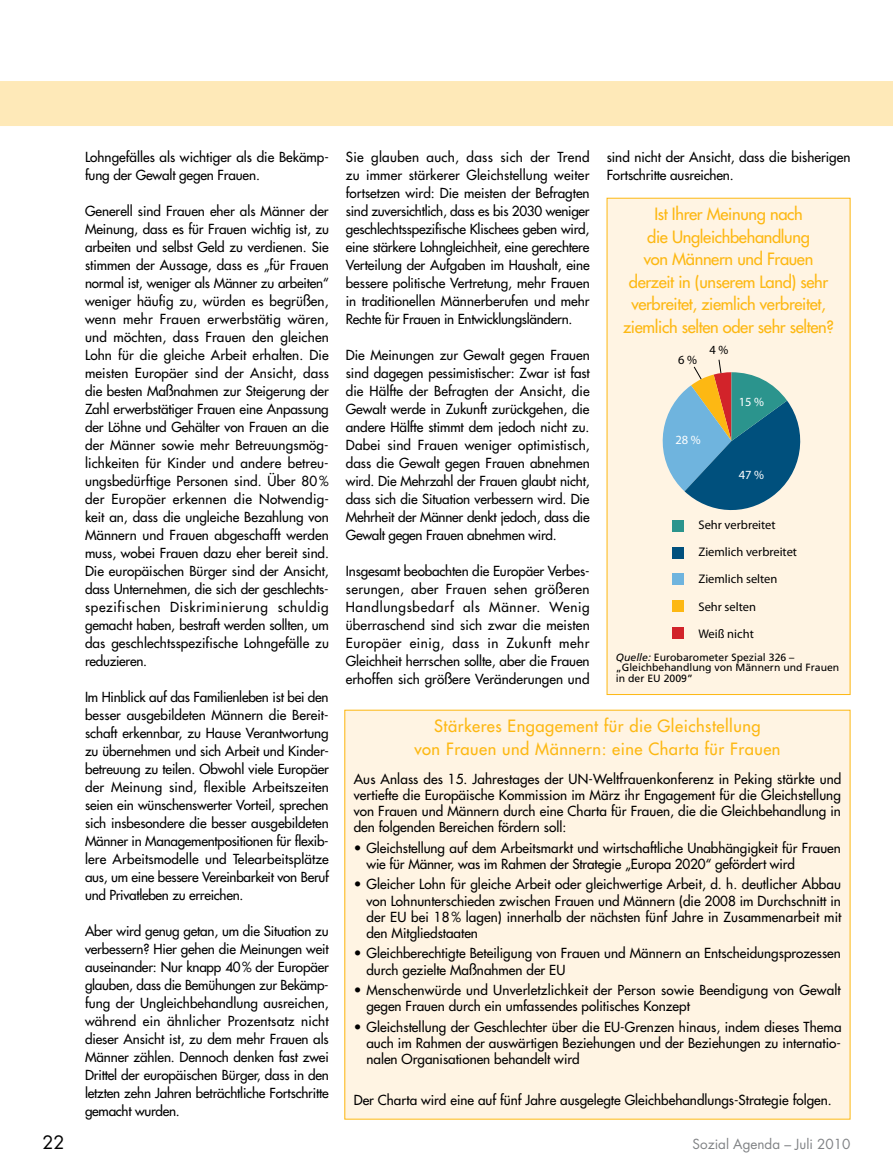
<style>
.page{position:relative;width:893px;height:1170px;background:#fff}
.page>*{position:absolute;margin:0;border:0;box-sizing:border-box;transform-origin:0 0}
.t1{font:18px "Futura";color:#000}
.t2{font:16.5px/22.5px "Futura";letter-spacing:-.02em;color:#fdb813;text-align:center}
.t3{font:16.5px/22.5px "Futura";letter-spacing:.03em;color:#fdb813;text-align:center}
.t4{font:13.5px/18px "Futura";color:#000;text-align:justify}
.t5{font:13.5px "Futura";color:#808285}
.t6{font:12.45px/27.2px "Myriad Pro";color:#000}
.t7{font:12.45px "Myriad Pro";color:#fff}
.t8{font:10.5px/10.5px "Frutiger LT Std";color:#000}
.s1{font-style:italic}
</style>
<div class="page">
<div style="left:0;top:81px;width:893px;height:45px;background:#fee9b8"></div>
<div style="left:345px;top:710px;width:505px;height:408px;background:#fff4e3"></div>
<div style="left:607px;top:198px;width:243px;height:496px;background:#fff4e3"></div>
<div style="left:672px;top:520px;width:12px;height:12px;background:#2b948d"></div>
<div style="left:672px;top:547px;width:12px;height:11px;background:#00507d"></div>
<div style="left:672px;top:573px;width:12px;height:12px;background:#6fb4de"></div>
<div style="left:672px;top:600px;width:12px;height:11px;background:#fdb813"></div>
<div style="left:672px;top:626px;width:12px;height:12px;background:#d2232a"></div>
<svg style="left:662px;top:359px;width:139px;height:152px"></svg>
<p class="t4" style="left:85px;top:148px;width:245px">Lohngefälles als wichtiger als die Bekämp&shy;fung der Gewalt gegen Frauen.</p>
<p class="t4" style="left:85px;top:202px;width:245px">Generell sind Frauen eher als Männer der Meinung, dass es für Frauen wichtig ist, zu arbeiten und selbst Geld zu verdienen. Sie stimmen der Aussage, dass es „für Frauen normal ist, weniger als Männer zu arbeiten“ weniger häufig zu, würden es begrüßen, wenn mehr Frauen erwerbstätig wären, und möchten, dass Frauen den gleichen Lohn für die gleiche Arbeit erhalten. Die meisten Europäer sind der Ansicht, dass die besten Maßnahmen zur Steigerung der Zahl erwerbstätiger Frauen eine Anpassung der Löhne und Gehälter von Frauen an die der Männer sowie mehr Betreuungsmög&shy;lichkeiten für Kinder und andere betreu&shy;ungsbedürftige Personen sind. Über 80 % der Europäer erkennen die Notwendig&shy;keit an, dass die ungleiche Bezahlung von Männern und Frauen abgeschafft werden muss, wobei Frauen dazu eher bereit sind.<br>Die europäischen Bürger sind der Ansicht, dass Unternehmen, die sich der geschlechts&shy;spezifischen Diskriminierung schuldig gemacht haben, bestraft werden sollten, um das geschlechtsspezifische Lohngefälle zu reduzieren.</p>
<p class="t4" style="left:85px;top:688px;width:245px">Im Hinblick auf das Familienleben ist bei den besser ausgebildeten Männern die Bereit&shy;schaft erkennbar, zu Hause Verantwortung zu übernehmen und sich Arbeit und Kinder&shy;betreuung zu teilen. Obwohl viele Europäer der Meinung sind, flexible Arbeitszeiten seien ein wünschenswerter Vorteil, sprechen sich insbesondere die besser ausgebildeten Männer in Managementpositionen für flexib&shy;lere Arbeitsmodelle und Telearbeitsplätze aus, um eine bessere Vereinbarkeit von Beruf und Privatleben zu erreichen.</p>
<p class="t4" style="left:85px;top:922px;width:245px">Aber wird genug getan, um die Situation zu verbessern? Hier gehen die Meinungen weit auseinander: Nur knapp 40% der Europäer glauben, dass die Bemühungen zur Bekämp&shy;fung der Ungleichbehandlung ausreichen, während ein ähnlicher Prozentsatz nicht dieser Ansicht ist, zu dem mehr Frauen als Männer zählen. Dennoch denken fast zwei Drittel der europäischen Bürger, dass in den letzten zehn Jahren beträchtliche Fortschritte gemacht wurden.</p>
<p class="t4" style="left:346px;top:148px;width:245px">Sie glauben auch, dass sich der Trend zu immer stärkerer Gleichstellung weiter fortsetzen wird: Die meisten der Befragten sind zuversichtlich, dass es bis 2030 weniger geschlechtsspezifische Klischees geben wird, eine stärkere Lohngleichheit, eine gerechtere Verteilung der Aufgaben im Haushalt, eine bessere politische Vertretung, mehr Frauen in traditionellen Männerberufen und mehr Rechte für Frauen in Entwicklungsländern.</p>
<p class="t4" style="left:346px;top:346px;width:245px">Die Meinungen zur Gewalt gegen Frauen sind dagegen pessimistischer: Zwar ist fast die Hälfte der Befragten der Ansicht, die Gewalt werde in Zukunft zurückgehen, die andere Hälfte stimmt dem jedoch nicht zu.<br>Dabei sind Frauen weniger optimistisch, dass die Gewalt gegen Frauen abnehmen wird. Die Mehrzahl der Frauen glaubt nicht, dass sich die Situation verbessern wird. Die Mehrheit der Männer denkt jedoch, dass die Gewalt gegen Frauen abnehmen wird.</p>
<p class="t4" style="left:346px;top:562px;width:245px">Insgesamt beobachten die Europäer Verbes&shy;serungen, aber Frauen sehen größeren Handlungsbedarf als Männer. Wenig überraschend sind sich zwar die meisten Europäer einig, dass in Zukunft mehr Gleichheit herrschen sollte, aber die Frauen erhoffen sich größere Veränderungen und</p>
<p class="t4" style="left:607px;top:148px;width:245px">sind nicht der Ansicht, dass die bisherigen<br>Fortschritte ausreichen.</p>
<p class="t2" style="left:623px;top:203px;width:212px">Ist Ihrer Meinung nach<br>die Ungleichbehandlung<br>von Männern und Frauen derzeit in (unserem Land) sehr verbreitet, ziemlich verbreitet, ziemlich selten oder sehr selten?</p>
<p class="t6" style="left:678px;top:345px;width:20px">6 %</p>
<p class="t6" style="left:710px;top:336px;width:20px">4 %</p>
<p class="t7" style="left:675px;top:432px;width:27px">28 %</p>
<p class="t7" style="left:739px;top:394px;width:27px">15 %</p>
<p class="t7" style="left:739px;top:467px;width:27px">47 %</p>
<p class="t6" style="left:698px;top:511px;width:100px">Sehr verbreitet<br>Ziemlich verbreitet<br>Ziemlich selten<br>Sehr selten<br>Weiß nicht</p>
<p class="t8" style="left:616px;top:651px;width:225px"><span class="s1">Quelle:</span> Eurobarometer Spezial 326 – „Gleichbehandlung von Männern und Frauen in der EU 2009”</p>
<p class="t3" style="left:414px;top:714px;width:368px">Stärkeres Engagement für die Gleichstellung<br>von Frauen und Männern: eine Charta für Frauen</p>
<p class="t4" style="left:354px;top:770px;width:489px;line-height:16.2px">Aus Anlass des 15. Jahrestages der UN-Weltfrauenkonferenz in Peking stärkte und vertiefte die Europäische Kommission im März ihr Engagement für die Gleichstellung von Frauen und Männern durch eine Charta für Frauen, die die Gleichbehandlung in den folgenden Bereichen fördern soll:</p>
<p class="t4" style="left:366px;top:839px;width:476px;line-height:16.2px;text-indent:-13px">• Gleichstellung auf dem Arbeitsmarkt und wirtschaftliche Unabhängigkeit für Frauen wie für Männer, was im Rahmen der Strategie „Europa 2020“ gefördert wird</p>
<p class="t4" style="left:366px;top:876px;width:476px;line-height:16.2px;text-indent:-13px">• Gleicher Lohn für gleiche Arbeit oder gleichwertige Arbeit, d. h. deutlicher Abbau von Lohnunterschieden zwischen Frauen und Männern (die 2008 im Durchschnitt in der EU bei 18% lagen) innerhalb der nächsten fünf Jahre in Zusammenarbeit mit den Mitgliedstaaten</p>
<p class="t4" style="left:366px;top:945px;width:476px;line-height:16.2px;text-indent:-13px">• Gleichberechtigte Beteiligung von Frauen und Männern an Entscheidungsprozessen durch gezielte Maßnahmen der EU</p>
<p class="t4" style="left:366px;top:981px;width:476px;line-height:16.2px;text-indent:-13px">• Menschenwürde und Unverletzlichkeit der Person sowie Beendigung von Gewalt gegen Frauen durch ein umfassendes politisches Konzept</p>
<p class="t4" style="left:366px;top:1018px;width:477px;line-height:16.2px;text-indent:-13px">• Gleichstellung der Geschlechter über die EU-Grenzen hinaus, indem dieses Thema auch im Rahmen der auswärtigen Beziehungen und der Beziehungen zu internatio&shy;nalen Organisationen behandelt wird</p>
<p class="t4" style="left:354px;top:1090px;width:479px">Der Charta wird eine auf fünf Jahre ausgelegte Gleichbehandlungs-Strategie folgen.</p>
<h1 class="t1" style="left:43px;top:1130px;width:24px">22</h1>
<p class="t5" style="left:692px;top:1134px;width:159px">Sozial Agenda – Juli 2010</p>
</div>
